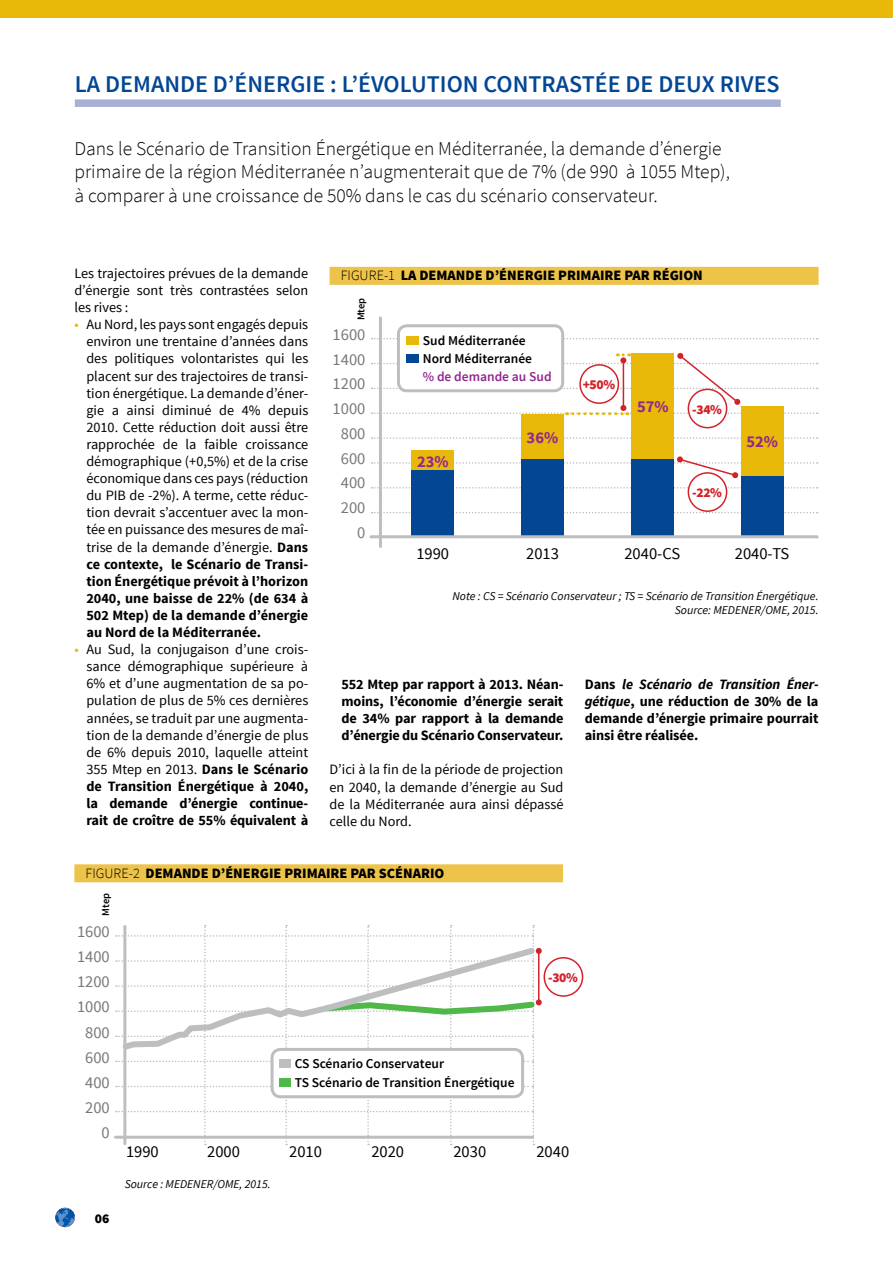
<style>
.page{position:relative;width:893px;height:1263px;background:#fff}
.page>*{position:absolute;margin:0;border:0;box-sizing:border-box;transform-origin:0 0}
.t1{font:600 24px "Source Sans Pro";color:#034694}
.t2{font:300 19.5px/23.4px "Source Sans Pro";color:#000}
.t3{font:16.5px "Source Sans Pro";color:#77787b}
.t4{font:16.5px "Source Sans Pro";color:#000}
.t5{font:700 16.5px "Source Sans Pro";color:#92278f}
.t6{font:14.25px/17.1px "Source Sans Pro";color:#000;text-align:justify}
.t7{font:700 14.25px/17.1px "Source Sans Pro";letter-spacing:-.01em;color:#000;text-align:justify}
.t8{font:900 14.25px "Source Sans Pro";color:#000}
.t9{font:600 13.5px "Source Sans Pro";color:#000}
.t10{font:900 13.5px "Source Sans Pro";letter-spacing:-.03em;color:#d2232a}
.t11{font:600 13.5px "Source Sans Pro";color:#92278f}
.t12{font:900 13.5px "Source Sans Pro";color:#000}
.t13{font:italic 12px "Source Sans Pro";color:#000}
.t14{font:600 10.5px "Source Sans Pro";color:#000}
.s1{color:#e8b909}
.s2{font-weight:700}
.s3{font-weight:300}
.s4{font-style:italic}
</style>
<div class="page">
<svg style="left:55px;top:1208px;width:20px;height:19px"></svg>
<div style="left:0;top:0;width:893px;height:17px;background:#e8b909"></div>
<div style="left:75px;top:99px;width:706px;height:8px;background:#a9b0d5"></div>
<div style="left:74px;top:864px;width:489px;height:18px;background:#edc449"></div>
<div style="left:330px;top:267px;width:489px;height:18px;background:#edc449"></div>
<hr style="left:379px;top:318px;width:3px;height:228px;background:#bcbec0">
<svg style="left:372px;top:512px;width:446px;height:1px"></svg>
<svg style="left:372px;top:487px;width:446px;height:1px"></svg>
<svg style="left:372px;top:437px;width:446px;height:2px"></svg>
<svg style="left:372px;top:338px;width:446px;height:1px"></svg>
<div style="left:412px;top:470px;width:42px;height:67px;background:#034694"></div>
<div style="left:521px;top:459px;width:43px;height:78px;background:#034694"></div>
<div style="left:632px;top:459px;width:42px;height:78px;background:#034694"></div>
<div style="left:741px;top:476px;width:42px;height:61px;background:#034694"></div>
<div style="left:412px;top:450px;width:42px;height:20px;background:#e8b909"></div>
<div style="left:521px;top:414px;width:43px;height:45px;background:#e8b909"></div>
<div style="left:632px;top:354px;width:42px;height:105px;background:#e8b909"></div>
<div style="left:741px;top:406px;width:42px;height:70px;background:#e8b909"></div>
<div style="left:398px;top:326px;width:165px;height:65px;background:#fff;border-radius:9px"></div>
<div style="left:397px;top:324px;width:167px;height:68px;border:3px solid #bcbec0;border-radius:9px"></div>
<div style="left:406px;top:336px;width:12px;height:9px;background:#e8b909"></div>
<svg style="left:372px;top:456px;width:446px;height:22px"></svg>
<div style="left:688px;top:389px;width:39px;height:39px;border:2px solid #d2232a;border-radius:50%"></div>
<div style="left:688px;top:473px;width:39px;height:38px;background:#fff;border-radius:50%"></div>
<div style="left:688px;top:472px;width:39px;height:40px;border:2px solid #d2232a;border-radius:50%"></div>
<hr style="left:371px;top:535px;width:446px;height:3px;background:#bcbec0">
<svg style="left:372px;top:353px;width:446px;height:62px"></svg>
<hr style="left:115px;top:1136px;width:418px;height:3px;background:#bcbec0">
<svg style="left:116px;top:925px;width:426px;height:220px"></svg>
<div style="left:544px;top:957px;width:39px;height:40px;border:2px solid #d2232a;border-radius:50%"></div>
<svg style="left:118px;top:943px;width:421px;height:111px"></svg>
<p class="t1" style="left:75px;top:69px;width:706px">LA DEMANDE D’ÉNERGIE : L’ÉVOLUTION CONTRASTÉE DE DEUX RIVES</p>
<p class="t2" style="left:74px;top:137px;width:657px">Dans le Scénario de Transition Énergétique en Méditerranée, la demande d’énergie primaire de la région Méditerranée n’augmenterait que de 7% (de 990 à 1055 Mtep), à comparer à une croissance de 50% dans le cas du scénario conservateur.</p>
<p class="t6" style="left:74px;top:265px;width:235px">Les trajectoires prévues de la demande d’énergie sont très contrastées selon les rives :</p>
<p class="t6" style="left:86px;top:316px;width:223px;text-indent:-12px"><span class="s1">•</span> Au Nord, les pays sont engagés depuis environ une trentaine d’années dans des politiques volontaristes qui les placent sur des trajectoires de transi&shy;tion énergétique. La demande d’éner&shy;gie a ainsi diminué de 4% depuis 2010. Cette réduction doit aussi être rapprochée de la faible croissance démographique (+0,5%) et de la crise économique dans ces pays (réduction du PIB de -2%). A terme, cette réduc&shy;tion devrait s’accentuer avec la mon&shy;tée en puissance des mesures de maî&shy;trise de la demande d’énergie. <span class="s2">Dans ce contexte, le Scénario de Transi&shy;tion Énergétique prévoit à l’horizon 2040, une baisse de 22% (de 634 à 502 Mtep) de la demande d’énergie au Nord de la Méditerranée.</span></p>
<p class="t6" style="left:86px;top:641px;width:223px;text-indent:-12px"><span class="s1">•</span> Au Sud, la conjugaison d’une crois&shy;sance démographique supérieure à 6% et d’une augmentation de sa po&shy;pulation de plus de 5% ces dernières années, se traduit par une augmenta&shy;tion de la demande d’énergie de plus de 6% depuis 2010, laquelle atteint 355 Mtep en 2013. <span class="s2">Dans le Scénario de Transition Énergétique à 2040, la demande d’énergie continue&shy;rait de croître de 55% équivalent à</span></p>
<p class="t8" style="left:341px;top:266px;width:363px"><span class="s3">FIGURE-1</span> LA DEMANDE D’ÉNERGIE PRIMAIRE PAR RÉGION</p>
<p class="t14" style="left:354px;top:320px;width:24px;rotate:-90deg">Mtep</p>
<p class="t3" style="left:333px;top:324px;width:34px">1600</p>
<p class="t3" style="left:333px;top:349px;width:34px">1400</p>
<p class="t3" style="left:333px;top:374px;width:34px">1200</p>
<p class="t3" style="left:333px;top:398px;width:34px">1000</p>
<p class="t3" style="left:341px;top:423px;width:26px">800</p>
<p class="t3" style="left:341px;top:448px;width:26px">600</p>
<p class="t3" style="left:341px;top:473px;width:26px">400</p>
<p class="t3" style="left:341px;top:497px;width:26px">200</p>
<p class="t3" style="left:357px;top:522px;width:10px">0</p>
<p class="t9" style="left:423px;top:332px;width:104px">Sud Méditerranée</p>
<p class="t9" style="left:423px;top:350px;width:111px">Nord Méditerranée</p>
<p class="t11" style="left:423px;top:368px;width:130px">% de demande au Sud</p>
<p class="t5" style="left:417px;top:450px;width:33px">23%</p>
<p class="t5" style="left:527px;top:427px;width:33px">36%</p>
<p class="t10" style="left:583px;top:375px;width:34px">+50%</p>
<p class="t5" style="left:637px;top:396px;width:33px">57%</p>
<p class="t10" style="left:692px;top:400px;width:31px">-34%</p>
<p class="t10" style="left:692px;top:484px;width:31px">-22%</p>
<p class="t5" style="left:746px;top:431px;width:33px">52%</p>
<p class="t4" style="left:416px;top:543px;width:34px">1990</p>
<p class="t4" style="left:526px;top:543px;width:34px">2013</p>
<p class="t4" style="left:624px;top:543px;width:57px">2040-CS</p>
<p class="t4" style="left:735px;top:543px;width:56px">2040-TS</p>
<p class="t13" style="left:452px;top:588px;width:368px">Note : CS = Scénario Conservateur ; TS = Scénario de Transition Énergétique.</p>
<p class="t13" style="left:675px;top:603px;width:145px">Source: MEDENER/OME, 2015.</p>
<p class="t7" style="left:342px;top:676px;width:223px">552 Mtep par rapport à 2013. Néan&shy;moins, l’économie d’énergie serait de 34% par rapport à la demande d’énergie du Scénario Conservateur.</p>
<p class="t6" style="left:330px;top:761px;width:235px">D’ici à la fin de la période de projection en 2040, la demande d’énergie au Sud de la Méditerranée aura ainsi dépassé celle du Nord.</p>
<p class="t7" style="left:585px;top:676px;width:235px">Dans <span class="s4">le Scénario de Transition Éner&shy;gétique</span>, une réduction de 30% de la demande d’énergie primaire pourrait ainsi être réalisée.</p>
<p class="t8" style="left:86px;top:864px;width:360px"><span class="s3">FIGURE-2</span> DEMANDE D’ÉNERGIE PRIMAIRE PAR SCÉNARIO</p>
<p class="t14" style="left:99px;top:916px;width:24px;rotate:-90deg">Mtep</p>
<p class="t3" style="left:77px;top:921px;width:34px">1600</p>
<p class="t3" style="left:77px;top:946px;width:34px">1400</p>
<p class="t3" style="left:77px;top:971px;width:34px">1200</p>
<p class="t3" style="left:77px;top:997px;width:34px">1000</p>
<p class="t3" style="left:85px;top:1022px;width:26px">800</p>
<p class="t3" style="left:85px;top:1047px;width:26px">600</p>
<p class="t3" style="left:85px;top:1072px;width:26px">400</p>
<p class="t3" style="left:85px;top:1097px;width:26px">200</p>
<p class="t3" style="left:102px;top:1123px;width:10px">0</p>
<p class="t12" style="left:95px;top:1209px;width:16px">06</p>
<p class="t9" style="left:295px;top:1054px;width:151px">CS Scénario Conservateur</p>
<p class="t9" style="left:295px;top:1074px;width:221px">TS Scénario de Transition Énergétique</p>
<p class="t10" style="left:548px;top:969px;width:31px">-30%</p>
<p class="t4" style="left:126px;top:1141px;width:34px">1990</p>
<p class="t4" style="left:207px;top:1141px;width:34px">2000</p>
<p class="t4" style="left:289px;top:1141px;width:34px">2010</p>
<p class="t4" style="left:371px;top:1141px;width:34px">2020</p>
<p class="t4" style="left:453px;top:1141px;width:34px">2030</p>
<p class="t4" style="left:536px;top:1141px;width:34px">2040</p>
<p class="t13" style="left:125px;top:1177px;width:147px">Source : MEDENER/OME, 2015.</p>
</div>
